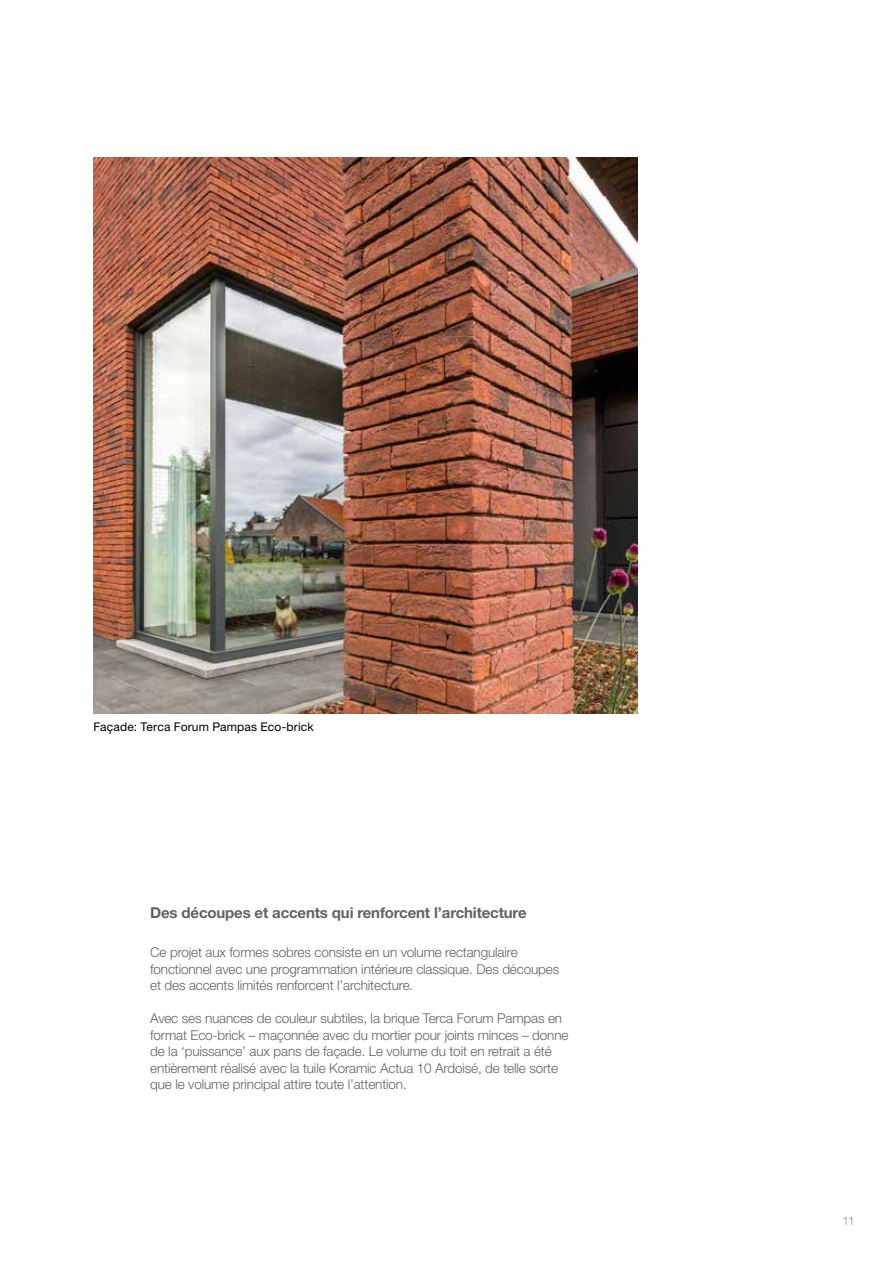
<style>
.page{position:relative;width:893px;height:1263px;background:#fff}
.page>*{position:absolute;margin:0;border:0;box-sizing:border-box;transform-origin:0 0}
.t1{font:700 15px "Helvetica Neue LT Std";letter-spacing:-.01em;color:#626261}
.t2{font:300 13.5px/16.5px "Helvetica Neue LT Std";letter-spacing:-.01em;color:#626261}
.t3{font:12px "Helvetica Neue LT Std";letter-spacing:.01em;color:#000}
.t4{font:300 12px "Helvetica Neue LT Std";color:#919291}
</style>
<div class="page">
<img style="left:94px;top:157px;width:544px;height:556px">
<p class="t3" style="left:94px;top:719px;width:222px">Façade: Terca Forum Pampas Eco-brick</p>
<p class="t1" style="left:150px;top:904px;width:378px">Des découpes et accents qui renforcent l’architecture</p>
<p class="t2" style="left:150px;top:944px;width:410px">Ce projet aux formes sobres consiste en un volume rectangulaire fonctionnel avec une programmation intérieure classique. Des découpes et des accents limités renforcent l’architecture.</p>
<p class="t2" style="left:150px;top:1010px;width:420px">Avec ses nuances de couleur subtiles, la brique Terca Forum Pampas en format Eco-brick – maçonnée avec du mortier pour joints minces – donne de la ‘puissance’ aux pans de façade. Le volume du toit en retrait a été entièrement réalisé avec la tuile Koramic Actua 10 Ardoisé, de telle sorte que le volume principal attire toute l’attention.</p>
<p class="t4" style="left:842px;top:1213px;width:14px">11</p>
</div>
